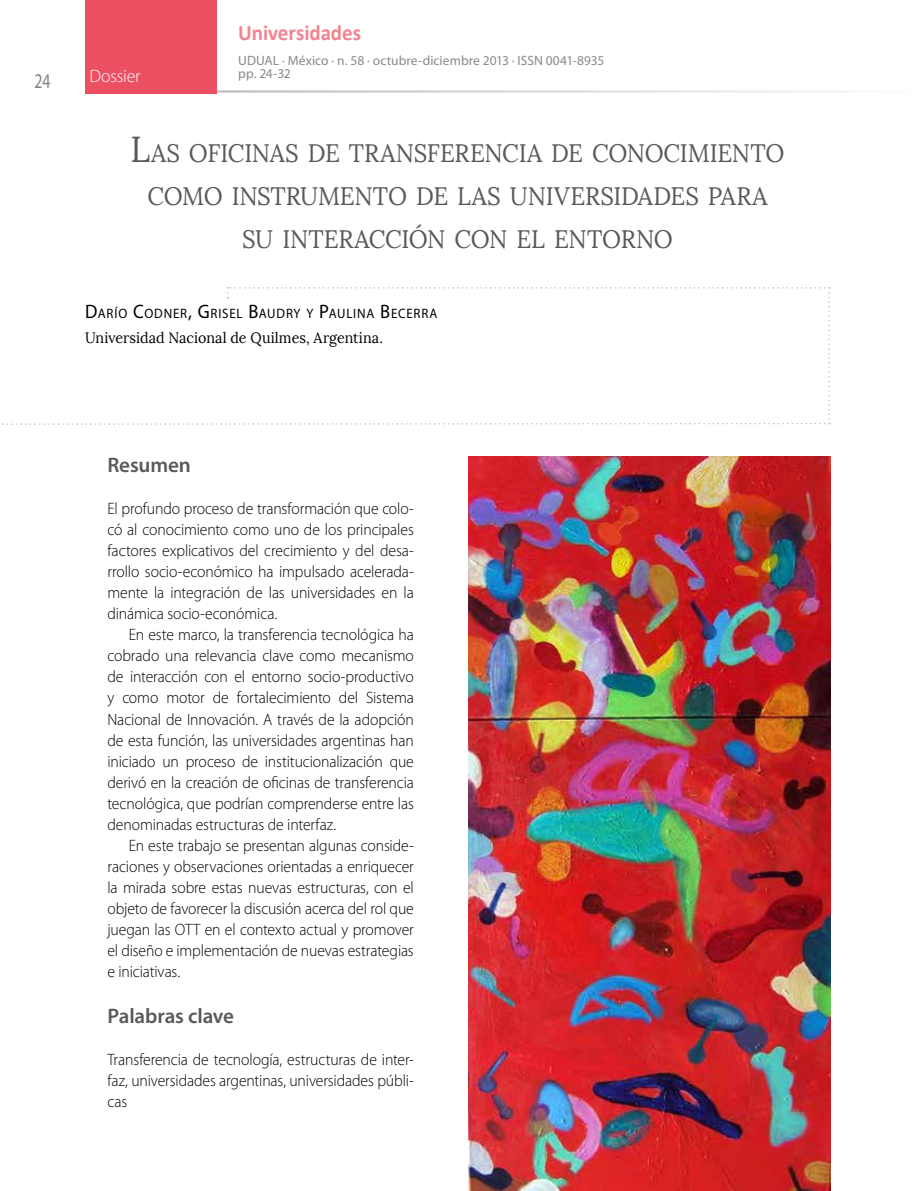
<style>
.page{position:relative;width:915px;height:1191px;background:#fff}
.page>*{position:absolute;margin:0;border:0;box-sizing:border-box;transform-origin:0 0}
.t1{font:25.2px/43.2px "Lora";letter-spacing:-.01em;color:#58595b;text-align:center;scale:.95 1}
.t2{font:700 22.05px "Calibri";letter-spacing:-.005em;color:#f28490;scale:.95 1}
.t3{font:600 21px "Myriad Pro";letter-spacing:-.005em;color:#58595b}
.t4{font:21px "Myriad Pro";color:#808285;scale:.75 1}
.t5{font:300 18px "Myriad Pro";letter-spacing:-.015em;color:#fff}
.t6{font:300 16.5px/21px "Myriad Pro";letter-spacing:-.01em;color:#000;text-align:justify;scale:.95 1}
.t7{font:15px "Lora";color:#000;scale:.95 1}
.t8{font:13.65px "Myriad Pro";letter-spacing:.06em;color:#000;scale:.95 1}
.t9{font:13.5px/13.5px "Myriad Pro";color:#888a8d}
.s1{font-size:36px}
.s2{font-size:19.5px}
</style>
<div class="page">
<div style="left:85px;top:0;width:132px;height:94px;background:#ec4f61"></div>
<svg style="left:2px;top:287px;width:827px;height:138px"></svg>
<img style="left:468px;top:456px;width:361px;height:735px">
<p class="t4" style="left:34px;top:68px;width:23px">24</p>
<p class="t5" style="left:89px;top:66px;width:53px">Dossier</p>
<h2 class="t2" style="left:238px;top:19px;width:131px">Universidades</h2>
<p class="t9" style="left:238px;top:53px;width:367px">UDUAL · México · n. 58 · octubre-diciembre 2013 · ISSN 0041-8935 pp. 24-32</p>
<h1 class="t1" style="left:130px;top:132px;width:690px"><span class="s1">L</span>AS OFICINAS DE TRANSFERENCIA DE CONOCIMIENTO<br>COMO INSTRUMENTO DE LAS UNIVERSIDADES PARA<br>SU INTERACCIÓN CON EL ENTORNO</h1>
<p class="t8" style="left:85px;top:305px;width:372px"><span class="s2">D</span>ARÍO <span class="s2">C</span>ODNER<span class="s2">, G</span>RISEL <span class="s2">B</span>AUDRY Y <span class="s2">P</span>AULINA <span class="s2">B</span>ECERRA</p>
<p class="t7" style="left:85px;top:329px;width:315px">Universidad Nacional de Quilmes, Argentina.</p>
<p class="t3" style="left:107px;top:452px;width:85px">Resumen</p>
<p class="t6" style="left:107px;top:498px;width:324px">El profundo proceso de transformación que colo&shy;có al conocimiento como uno de los principales factores explicativos del crecimiento y del desa&shy;rrollo socio-económico ha impulsado acelerada&shy;mente la integración de las universidades en la dinámica socio-económica.</p>
<p class="t6" style="left:107px;top:624px;width:324px;text-indent:21px">En este marco, la transferencia tecnológica ha cobrado una relevancia clave como mecanismo de interacción con el entorno socio-productivo y como motor de fortalecimiento del Sistema Nacional de Innovación. A través de la adopción de esta función, las universidades argentinas han iniciado un proceso de institucionalización que derivó en la creación de oficinas de transferencia tecnológica, que podrían comprenderse entre las denominadas estructuras de interfaz.</p>
<p class="t6" style="left:107px;top:834px;width:324px;text-indent:21px">En este trabajo se presentan algunas conside&shy;raciones y observaciones orientadas a enriquecer la mirada sobre estas nuevas estructuras, con el objeto de favorecer la discusión acerca del rol que juegan las OTT en el contexto actual y promover el diseño e implementación de nuevas estrategias e iniciativas.</p>
<p class="t3" style="left:107px;top:1002px;width:128px">Palabras clave</p>
<p class="t6" style="left:107px;top:1049px;width:324px">Transferencia de tecnología, estructuras de inter&shy;faz, universidades argentinas, universidades públi&shy;cas</p>
</div>
